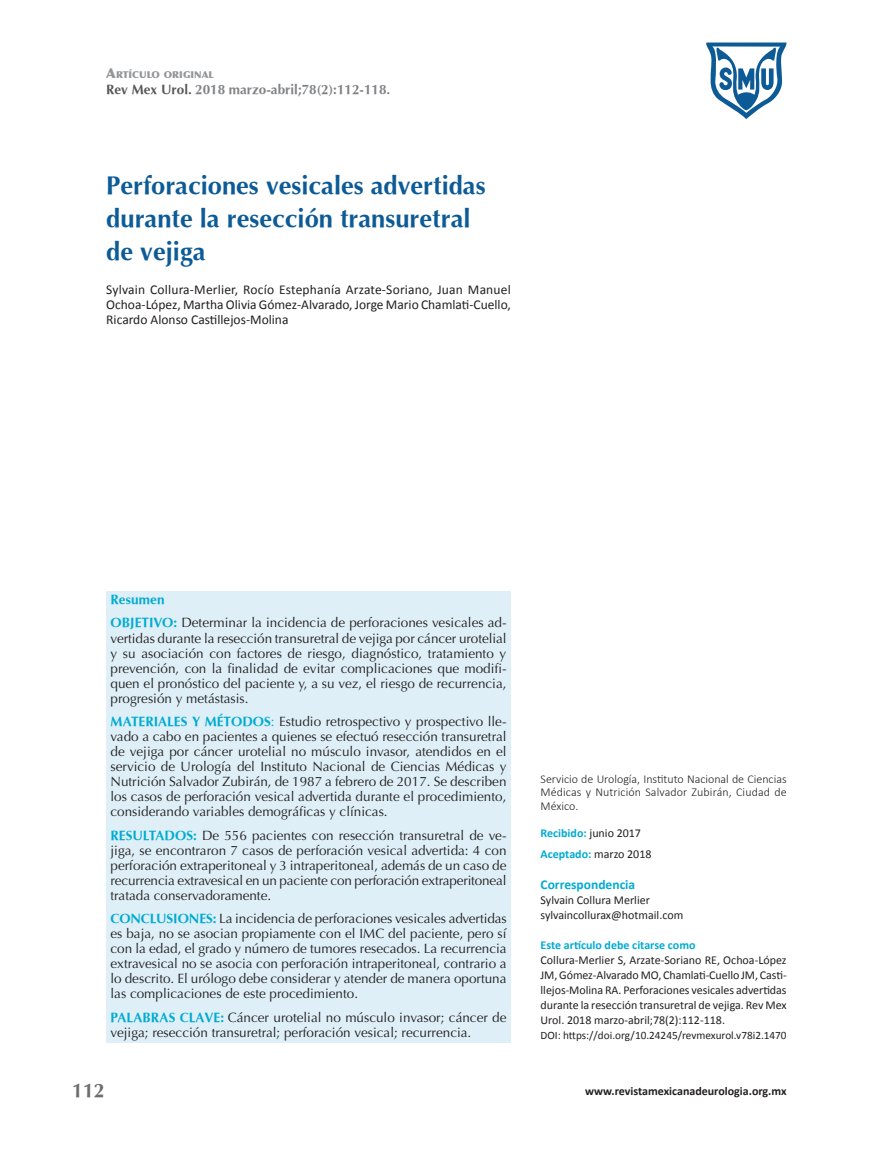
<style>
.page{position:relative;width:893px;height:1149px;background:#fff}
.page>*{position:absolute;margin:0;border:0;box-sizing:border-box;transform-origin:0 0}
.Título_principal{font:700 25.5px/33px "Optima";color:#0d5b96}
.t1{font:700 19.5px "Optima";color:#6c6d70}
.Resumen_ESPAÑOL{font:13.5px/15px "Optima";color:#231f20;text-align:justify}
.Autores{font:13.5px/15px "Calibri";color:#231f20;text-align:justify}
.Ginecol_Obstet_Mex{font:700 13.5px "Optima";color:#808285}
.Correspondencia{font:700 13.5px "Calibri";color:#00abd2}
.Resumen_TITULO{font:700 13.5px "Optima";letter-spacing:.01em;color:#00abd2}
.Correspondencia-2{font:12px/15px "Calibri";color:#231f20;text-align:justify}
.Adscripciones{font:300 12px/13.5px "Calibri";letter-spacing:.01em;color:#231f20;text-align:justify}
.t2{font:700 12px "Calibri";color:#231f20}
.Recibido-Aceptado{font:700 12px "Calibri";color:#00abd2}
.Correspondencia-3{font:700 12px "Calibri";color:#00abd2}
.Correspondencia-4{font:11.25px "Calibri";color:#231f20}
.Sección{font:900 9.45px "Optima";color:#939598}
.s1{font-size:13.5px}
.s2{color:#57585a}
.s3{font-weight:700;color:#00abd2}
.s4{color:#00abd2}
.s5{font-weight:400;color:#231f20}
</style>
<div class="page">
<svg style="left:706px;top:42px;width:81px;height:77px"></svg>
<div style="left:106px;top:591px;width:405px;height:451px;background:#deeff7"></div>
<p class="Sección" style="left:106px;top:69px;width:109px"><span class="s1">A</span>RTÍCULO ORIGINAL</p>
<p class="Ginecol_Obstet_Mex" style="left:106px;top:81px;width:285px"><span class="s2">Rev Mex Urol.</span> 2018 marzo-abril;78(2):112-118.</p>
<p class="Título_principal" style="left:106px;top:169px;width:381px">Perforaciones vesicales advertidas durante la resección transuretral</p>
<p class="Título_principal" style="left:106px;top:235px;width:101px">de vejiga</p>
<p class="Autores" style="left:106px;top:282px;width:406px">Sylvain Collura-Merlier, Rocío Estephanía Arzate-Soriano, Juan Manuel Ochoa-López, Martha Olivia Gómez-Alvarado, Jorge Mario Chamlati-Cuello, Ricardo Alonso Castillejos-Molina</p>
<p class="Resumen_TITULO" style="left:111px;top:591px;width:56px">Resumen</p>
<p class="Resumen_ESPAÑOL" style="left:111px;top:615px;width:397px"><span class="s3">OBJETIVO:</span> Determinar la incidencia de perforaciones vesicales ad&shy;vertidas durante la resección transuretral de vejiga por cáncer urotelial y su asociación con factores de riesgo, diagnóstico, tratamiento y prevención, con la finalidad de evitar complicaciones que modifi&shy;quen el pronóstico del paciente y, a su vez, el riesgo de recurrencia, progresión y metástasis.</p>
<p class="Resumen_ESPAÑOL" style="left:111px;top:714px;width:398px"><span class="s3">MATERIALES Y MÉTODOS</span><span class="s4">:</span> Estudio retrospectivo y prospectivo lle&shy;vado a cabo en pacientes a quienes se efectuó resección transuretral de vejiga por cáncer urotelial no músculo invasor, atendidos en el servicio de Urología del Instituto Nacional de Ciencias Médicas y Nutrición Salvador Zubirán, de 1987 a febrero de 2017. Se describen los casos de perforación vesical advertida durante el procedimiento, considerando variables demográficas y clínicas.</p>
<p class="Resumen_ESPAÑOL" style="left:111px;top:827px;width:397px"><span class="s3">RESULTADOS:</span> De 556 pacientes con resección transuretral de ve&shy;jiga, se encontraron 7 casos de perforación vesical advertida: 4 con perforación extraperitoneal y 3 intraperitoneal, además de un caso de recurrencia extravesical en un paciente con perforación extraperitoneal tratada conservadoramente.</p>
<p class="Resumen_ESPAÑOL" style="left:111px;top:911px;width:398px"><span class="s3">CONCLUSIONES:</span> La incidencia de perforaciones vesicales advertidas es baja, no se asocian propiamente con el IMC del paciente, pero sí con la edad, el grado y número de tumores resecados. La recurrencia extravesical no se asocia con perforación intraperitoneal, contrario a lo descrito. El urólogo debe considerar y atender de manera oportuna las complicaciones de este procedimiento.</p>
<p class="Resumen_ESPAÑOL" style="left:111px;top:1009px;width:397px"><span class="s3">PALABRAS CLAVE:</span> Cáncer urotelial no músculo invasor; cáncer de vejiga; resección transuretral; perforación vesical; recurrencia.</p>
<p class="Adscripciones" style="left:541px;top:771px;width:248px">Servicio de Urología, Instituto Nacional de Ciencias Médicas y Nutrición Salvador Zubirán, Ciudad de México.</p>
<p class="Recibido-Aceptado" style="left:541px;top:825px;width:102px">Recibido: <span class="s5">junio 2017</span></p>
<p class="Recibido-Aceptado" style="left:541px;top:846px;width:112px">Aceptado: <span class="s5">marzo 2018</span></p>
<p class="Correspondencia" style="left:541px;top:875px;width:96px">Correspondencia</p>
<p class="Correspondencia-2" style="left:541px;top:892px;width:111px">Sylvain Collura Merlier</p>
<p class="Correspondencia-2" style="left:541px;top:907px;width:144px">sylvaincollurax@hotmail.com</p>
<p class="Correspondencia-3" style="left:541px;top:937px;width:156px">Este artículo debe citarse como</p>
<p class="Correspondencia-2" style="left:541px;top:952px;width:248px">Collura-Merlier S, Arzate-Soriano RE, Ochoa-López JM, Gómez-Alvarado MO, Chamlati-Cuello JM, Casti&shy;llejos-Molina RA. Perforaciones vesicales advertidas durante la resección transuretral de vejiga. Rev Mex Urol. 2018 marzo-abril;78(2):112-118.</p>
<p class="Correspondencia-4" style="left:541px;top:1028px;width:248px">DOI: https://doi.org/10.24245/revmexurol.v78i2.1470</p>
<h2 class="t1" style="left:72px;top:1079px;width:34px">112</h2>
<p class="t2" style="left:585px;top:1082px;width:203px">www.revistamexicanadeurologia.org.mx</p>
</div>
